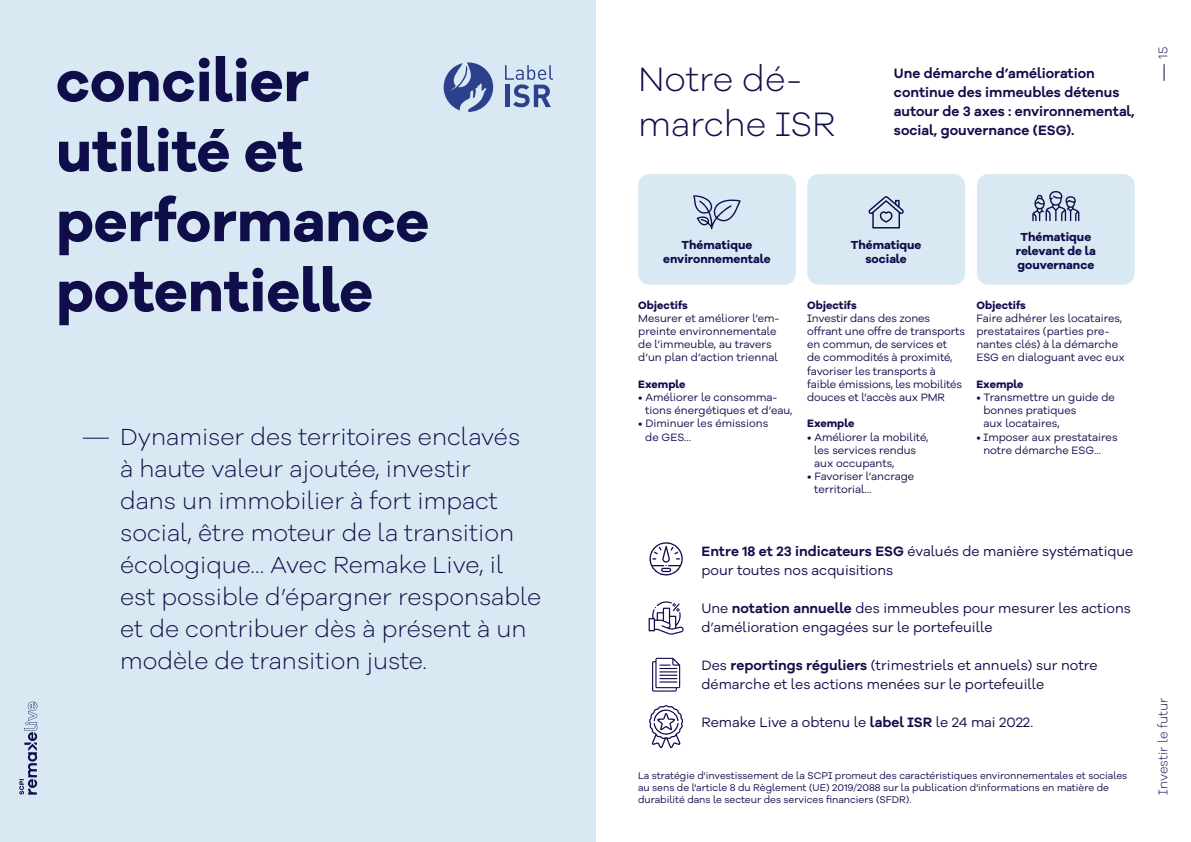
<style>
.page{position:relative;width:1191px;height:842px;background:#fff}
.page>*{position:absolute;margin:0;border:0;box-sizing:border-box;transform-origin:0 0}
.t1{font:700 58.6px/70px "Galano Grotesque Alt";color:#100d4b}
.t2{font:300 35px/45px "Galano Grotesque Alt";color:#100d4b}
.t3{font:300 24px/32px "Galano Grotesque Alt";color:#100d4b}
.t4{font:14px/19px "Galano Grotesque Alt";color:#100d4b}
.t5{font:600 14px/19px "Galano Grotesque Alt";color:#100d4b}
.t6{font:300 13px "Galano Grotesque Alt";color:#100d4b}
.t7{font:700 12px/14px "Galano Grotesque Alt";color:#100d4b;text-align:center}
.t8{font:11px/13.2px "Galano Grotesque Alt";color:#100d4b}
.t9{font:700 11px "Galano Grotesque Alt";color:#100d4b}
.t10{font:10px/12px "Galano Grotesque Alt";color:#100d4b}
.s1{font-weight:600}
</style>
<div class="page">
<div style="left:0;top:0;width:595px;height:842px;background:#d9e9f3"></div>
<svg style="left:19px;top:702px;width:18px;height:93px"></svg>
<svg style="left:83px;top:438px;width:26px;height:1px"></svg>
<svg style="left:648px;top:601px;width:35px;height:34px"></svg>
<svg style="left:649px;top:542px;width:33px;height:33px"></svg>
<svg style="left:652px;top:658px;width:28px;height:34px"></svg>
<svg style="left:443px;top:62px;width:50px;height:50px"></svg>
<svg style="left:505px;top:65px;width:48px;height:42px"></svg>
<div style="left:505px;top:85px;width:5px;height:22px;background:#2d408e"></div>
<div style="left:638px;top:174px;width:158px;height:111px;background:#d9e9f3;border-radius:11px"></div>
<div style="left:807px;top:174px;width:158px;height:111px;background:#d9e9f3;border-radius:11px"></div>
<svg style="left:868px;top:196px;width:36px;height:32px"></svg>
<svg style="left:693px;top:195px;width:48px;height:34px"></svg>
<div style="left:977px;top:174px;width:157px;height:111px;background:#d9e9f3;border-radius:11px"></div>
<svg style="left:1032px;top:191px;width:47px;height:30px"></svg>
<svg style="left:649px;top:705px;width:34px;height:43px"></svg>
<svg style="left:1163px;top:64px;width:1px;height:17px"></svg>
<h1 class="t1" style="left:56px;top:45px;width:375px">concilier utilité et performance potentielle</h1>
<p class="t3" style="left:120px;top:420px;width:422px">Dynamiser des territoires enclavés<br>à haute valeur ajoutée, investir<br>dans un immobilier à fort impact social, être moteur de la transition écologique… Avec Remake Live, il est possible d’épargner responsable et de contribuer dès à présent à un modèle de transition juste.</p>
<h2 class="t2" style="left:638px;top:56px;width:199px">Notre dé&shy;marche ISR</h2>
<p class="t5" style="left:894px;top:63px;width:242px">Une démarche d’amélioration continue des immeubles détenus autour de 3 axes : environnemental, social, gouvernance (ESG).</p>
<p class="t6" style="left:1154px;top:59px;width:13px;rotate:-90deg">15</p>
<p class="t7" style="left:663px;top:238px;width:109px">Thématique environnementale</p>
<p class="t7" style="left:1015px;top:230px;width:82px">Thématique relevant de la gouvernance</p>
<p class="t7" style="left:850px;top:237px;width:72px">Thématique sociale</p>
<p class="t9" style="left:638px;top:298px;width:51px">Objectifs</p>
<p class="t8" style="left:638px;top:311px;width:143px">Mesurer et améliorer l’em&shy;preinte environnementale de l’immeuble, au travers d’un plan d’action triennal</p>
<p class="t9" style="left:638px;top:377px;width:49px">Exemple</p>
<p class="t8" style="left:645px;top:390px;width:149px;text-indent:-7px">• Améliorer le consomma&shy;tions énergétiques et d’eau,</p>
<p class="t8" style="left:645px;top:417px;width:124px;text-indent:-7px">• Diminuer les émissions de GES...</p>
<p class="t9" style="left:807px;top:298px;width:51px">Objectifs</p>
<p class="t8" style="left:807px;top:311px;width:159px">Investir dans des zones offrant une offre de transports en commun, de services et<br>de commodités à proximité, favoriser les transports à faible émissions, les mobilités douces et l’accès aux PMR</p>
<p class="t9" style="left:807px;top:416px;width:49px">Exemple</p>
<p class="t8" style="left:814px;top:430px;width:116px;text-indent:-7px">• Améliorer la mobilité, les services rendus aux occupants,</p>
<p class="t8" style="left:814px;top:469px;width:102px;text-indent:-7px">• Favoriser l’ancrage territorial...</p>
<p class="t9" style="left:976px;top:298px;width:51px">Objectifs</p>
<p class="t8" style="left:976px;top:311px;width:150px">Faire adhérer les locataires, prestataires (parties pre&shy;nantes clés) à la démarche<br>ESG en dialoguant avec eux</p>
<p class="t9" style="left:976px;top:377px;width:49px">Exemple</p>
<p class="t8" style="left:983px;top:390px;width:133px;text-indent:-7px">• Transmettre un guide de bonnes pratiques<br>aux locataires,</p>
<p class="t8" style="left:983px;top:430px;width:136px;text-indent:-7px">• Imposer aux prestataires notre démarche ESG...</p>
<p class="t4" style="left:701px;top:541px;width:433px"><span class="s1">Entre 18 et 23 indicateurs ESG</span> évalués de manière systématique pour toutes nos acquisitions</p>
<p class="t4" style="left:701px;top:598px;width:431px">Une <span class="s1">notation annuelle</span> des immeubles pour mesurer les actions d’amélioration engagées sur le portefeuille</p>
<p class="t4" style="left:701px;top:655px;width:398px">Des <span class="s1">reportings réguliers</span> (trimestriels et annuels) sur notre démarche et les actions menées sur le portefeuille</p>
<p class="t4" style="left:701px;top:712px;width:333px">Remake Live a obtenu le <span class="s1">label ISR</span> le 24 mai 2022.</p>
<p class="t10" style="left:638px;top:769px;width:491px">La stratégie d'investissement de la SCPI promeut des caractéristiques environnementales et sociales au sens de l'article 8 du Règlement (UE) 2019/2088 sur la publication d'informations en matière de durabilité dans le secteur des services financiers (SFDR).</p>
<p class="t6" style="left:1154px;top:795px;width:98px;rotate:-90deg">Investir le futur</p>
</div>
